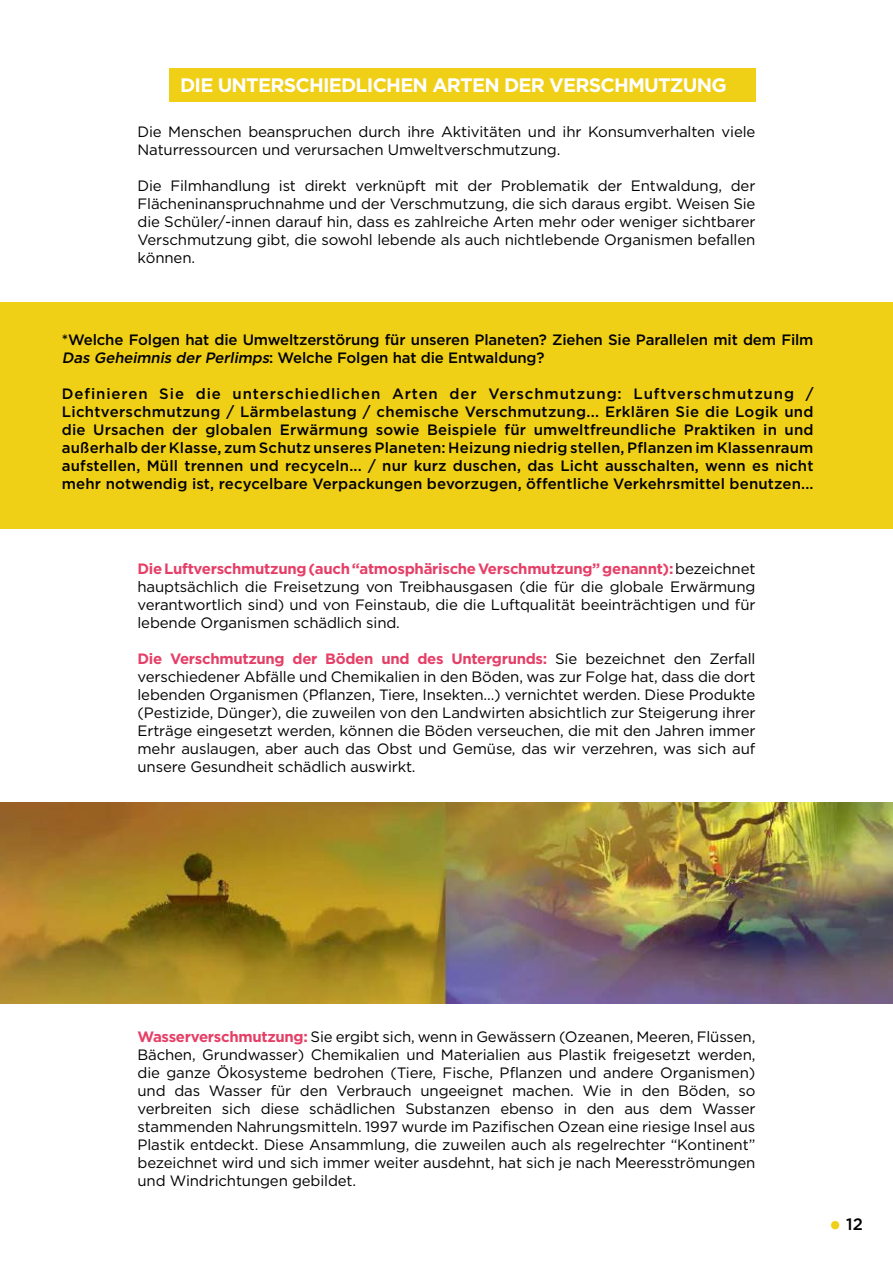
<style>
.page{position:relative;width:893px;height:1263px;background:#fff}
.page>*{position:absolute;margin:0;border:0;box-sizing:border-box;transform-origin:0 0}
.t1{font:700 19.5px "Gotham";letter-spacing:-.04em;color:#fff}
.t2{font:500 16.5px "Gotham";color:#000}
.t3{font:15px/18px "Gotham";letter-spacing:-.01em;color:#000;text-align:justify}
.t4{font:500 15px/18px "Gotham";letter-spacing:-.01em;color:#000}
.s1{font-style:italic}
.s2{font-weight:700;color:#e63f67}
.s3{font-family:"Minion Pro";font-weight:400;font-size:31.5px;color:#f0cf17}
</style>
<div class="page">
<div style="left:169px;top:68px;width:586px;height:33px;background:#f0cf17"></div>
<div style="left:0;top:303px;width:893px;height:226px;background:#f0cf17"></div>
<img style="left:0;top:802px;width:893px;height:201px">
<h1 class="t1" style="left:180px;top:74px;width:548px">DIE UNTERSCHIEDLICHEN ARTEN DER VERSCHMUTZUNG</h1>
<p class="t3" style="left:138px;top:122px;width:619px">Die Menschen beanspruchen durch ihre Aktivitäten und ihr Konsumverhalten viele<br>Naturressourcen und verursachen Umweltverschmutzung.</p>
<p class="t3" style="left:138px;top:176px;width:619px">Die Filmhandlung ist direkt verknüpft mit der Problematik der Entwaldung, der Flächeninanspruchnahme und der Verschmutzung, die sich daraus ergibt. Weisen Sie die Schüler/-innen darauf hin, dass es zahlreiche Arten mehr oder weniger sichtbarer Verschmutzung gibt, die sowohl lebende als auch nichtlebende Organismen befallen können.</p>
<p class="t4" style="left:62px;top:330px;width:753px">*Welche Folgen hat die Umweltzerstörung für unseren Planeten? Ziehen Sie Parallelen mit dem Film<br><span class="s1">Das Geheimnis der Perlimps</span>: Welche Folgen hat die Entwaldung?</p>
<p class="t4" style="left:62px;top:384px;width:753px;text-align:justify">Definieren Sie die unterschiedlichen Arten der Verschmutzung: Luftverschmutzung / Lichtverschmutzung / Lärmbelastung / chemische Verschmutzung... Erklären Sie die Logik und die Ursachen der globalen Erwärmung sowie Beispiele für umweltfreundliche Praktiken in und außerhalb der Klasse, zum Schutz unseres Planeten: Heizung niedrig stellen, Pflanzen im Klassenraum aufstellen, Müll trennen und recyceln... / nur kurz duschen, das Licht ausschalten, wenn es nicht mehr notwendig ist, recycelbare Verpackungen bevorzugen, öffentliche Verkehrsmittel benutzen...</p>
<p class="t3" style="left:138px;top:559px;width:619px"><span class="s2">Die Luftverschmutzung (auch “atmosphärische Verschmutzung” genannt):</span>bezeichnet hauptsächlich die Freisetzung von Treibhausgasen (die für die globale Erwärmung verantwortlich sind) und von Feinstaub, die die Luftqualität beeinträchtigen und für lebende Organismen schädlich sind.</p>
<p class="t3" style="left:138px;top:649px;width:619px"><span class="s2">Die Verschmutzung der Böden und des Untergrunds:</span> Sie bezeichnet den Zerfall verschiedener Abfälle und Chemikalien in den Böden, was zur Folge hat, dass die dort lebenden Organismen (Pflanzen, Tiere, Insekten...) vernichtet werden. Diese Produkte (Pestizide, Dünger), die zuweilen von den Landwirten absichtlich zur Steigerung ihrer Erträge eingesetzt werden, können die Böden verseuchen, die mit den Jahren immer mehr auslaugen, aber auch das Obst und Gemüse, das wir verzehren, was sich auf unsere Gesundheit schädlich auswirkt.</p>
<p class="t3" style="left:138px;top:1027px;width:619px"><span class="s2">Wasserverschmutzung:</span> Sie ergibt sich, wenn in Gewässern (Ozeanen, Meeren, Flüssen, Bächen, Grundwasser) Chemikalien und Materialien aus Plastik freigesetzt werden, die ganze Ökosysteme bedrohen (Tiere, Fische, Pflanzen und andere Organismen) und das Wasser für den Verbrauch ungeeignet machen. Wie in den Böden, so verbreiten sich diese schädlichen Substanzen ebenso in den aus dem Wasser stammenden Nahrungsmitteln. 1997 wurde im Pazifischen Ozean eine riesige Insel aus Plastik entdeckt. Diese Ansammlung, die zuweilen auch als regelrechter “Kontinent” bezeichnet wird und sich immer weiter ausdehnt, hat sich je nach Meeresströmungen und Windrichtungen gebildet.</p>
<p class="t2" style="left:829px;top:1215px;width:35px"><span class="s3">•</span> 12</p>
</div>
